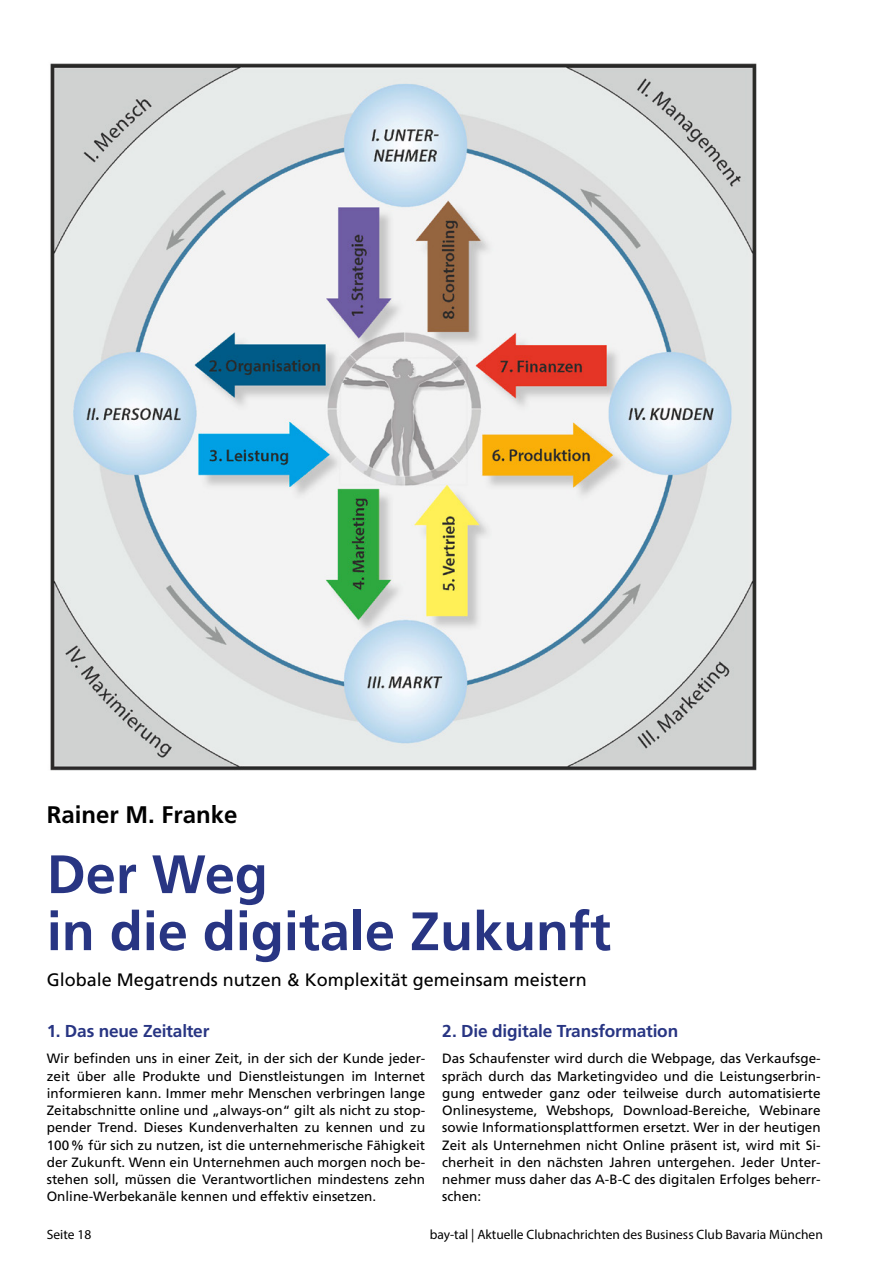
<style>
.page{position:relative;width:893px;height:1263px;background:#fff}
.page>*{position:absolute;margin:0;border:0;box-sizing:border-box;transform-origin:0 0}
.t1{font:700 54px/57px "Frutiger";color:#283583}
.t2{font:700 24px "Frutiger";color:#000}
.t3{font:18px "Frutiger";color:#000}
.t4{font:700 17.25px "Frutiger";letter-spacing:-.01em;color:#283583}
.t5{font:13.5px/17.2px "Frutiger";color:#000;text-align:justify}
.t6{font:13.5px "Myriad Pro";color:#000}
</style>
<div class="page">
<img style="left:50px;top:63px;width:707px;height:708px">
<h2 class="t2" style="left:47px;top:801px;width:192px">Rainer M. Franke</h2>
<h1 class="t1" style="left:47px;top:846px;width:566px">Der Weg<br>in die digitale Zukunft</h1>
<h3 class="t3" style="left:47px;top:969px;width:542px">Globale Megatrends nutzen &amp; Komplexität gemeinsam meistern</h3>
<p class="t4" style="left:47px;top:1021px;width:164px">1. Das neue Zeitalter</p>
<p class="t5" style="left:47px;top:1050px;width:380px">Wir befinden uns in einer Zeit, in der sich der Kunde jeder&shy;zeit über alle Produkte und Dienstleistungen im Internet informieren kann. Immer mehr Menschen verbringen lange Zeitabschnitte online und „always-on“ gilt als nicht zu stop&shy;pender Trend. Dieses Kundenverhalten zu kennen und zu 100% für sich zu nutzen, ist die unternehmerische Fähigkeit der Zukunft. Wenn ein Unternehmen auch morgen noch be&shy;stehen soll, müssen die Verantwortlichen mindestens zehn Online-Werbekanäle kennen und effektiv einsetzen.</p>
<p class="t4" style="left:442px;top:1021px;width:237px">2. Die digitale Transformation</p>
<p class="t5" style="left:442px;top:1050px;width:380px">Das Schaufenster wird durch die Webpage, das Verkaufsge&shy;spräch durch das Marketingvideo und die Leistungserbrin&shy;gung entweder ganz oder teilweise durch automatisierte Onlinesysteme, Webshops, Download-Bereiche, Webinare sowie Informationsplattformen ersetzt. Wer in der heutigen Zeit als Unternehmen nicht Online präsent ist, wird mit Si&shy;cherheit in den nächsten Jahren untergehen. Jeder Unter&shy;nehmer muss daher das A-B-C des digitalen Erfolges beherr&shy;schen:</p>
<p class="t6" style="left:47px;top:1226px;width:46px">Seite 18</p>
<p class="t6" style="left:430px;top:1226px;width:395px">bay-tal | Aktuelle Clubnachrichten des Business Club Bavaria München</p>
</div>
